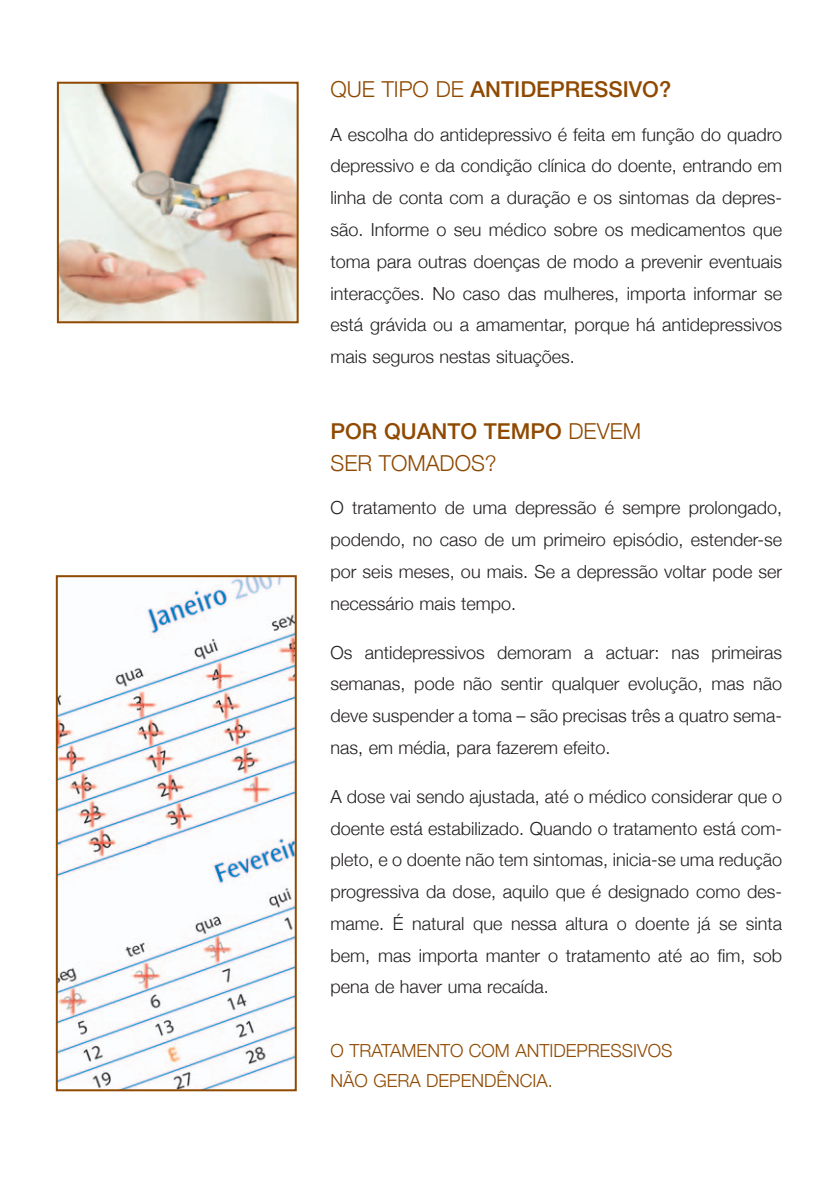
<style>
.page{position:relative;width:840px;height:1191px;background:#fff}
.page>*{position:absolute;margin:0;border:0;box-sizing:border-box;transform-origin:0 0}
.t1{font:300 22px/32.2px "Helvetica Neue";color:#8f4900}
.t2{font:500 22px "Helvetica Neue";color:#8f4900}
.t3{font:300 18px/31.8px "Helvetica Neue";color:#231f20;text-align:justify}
.t4{font:300 18px/29.8px "Helvetica Neue";color:#8f4900}
.s1{font-weight:300}
.s2{font-weight:500}
</style>
<div class="page">
<img style="left:60px;top:85px;width:235px;height:235px">
<div style="left:57px;top:82px;width:241px;height:241px;border:2px solid #8f4900"></div>
<img style="left:59px;top:578px;width:234px;height:510px">
<div style="left:56px;top:575px;width:240px;height:516px;border:2px solid #8f4900"></div>
<p class="t2" style="left:330px;top:82px;width:342px"><span class="s1">QUE TIPO DE</span> ANTIDEPRESSIVO?</p>
<p class="t3" style="left:330px;top:118px;width:453px">A escolha do antidepressivo é feita em função do quadro depressivo e da condição clínica do doente, entrando em linha de conta com a duração e os sintomas da depres&shy;são. Informe o seu médico sobre os medicamentos que toma para outras doenças de modo a prevenir eventuais interacções. No caso das mulheres, importa informar se está grávida ou a amamentar, porque há antidepressivos mais seguros nestas situações.</p>
<p class="t1" style="left:330px;top:415px;width:312px"><span class="s2">POR QUANTO TEMPO</span> DEVEM<br>SER TOMADOS?</p>
<p class="t3" style="left:330px;top:492px;width:453px">O tratamento de uma depressão é sempre prolongado, podendo, no caso de um primeiro episódio, estender-se por seis meses, ou mais. Se a depressão voltar pode ser necessário mais tempo.</p>
<p class="t3" style="left:330px;top:636px;width:453px">Os antidepressivos demoram a actuar: nas primeiras semanas, pode não sentir qualquer evolução, mas não deve suspender a toma – são precisas três a quatro sema&shy;nas, em média, para fazerem efeito.</p>
<p class="t3" style="left:330px;top:780px;width:453px">A dose vai sendo ajustada, até o médico considerar que o doente está estabilizado. Quando o tratamento está com&shy;pleto, e o doente não tem sintomas, inicia-se uma redução progressiva da dose, aquilo que é designado como des&shy;mame. É natural que nessa altura o doente já se sinta bem, mas importa manter o tratamento até ao fim, sob pena de haver uma recaída.</p>
<p class="t4" style="left:330px;top:1035px;width:343px">O TRATAMENTO COM ANTIDEPRESSIVOS<br>NÃO GERA DEPENDÊNCIA.</p>
</div>
